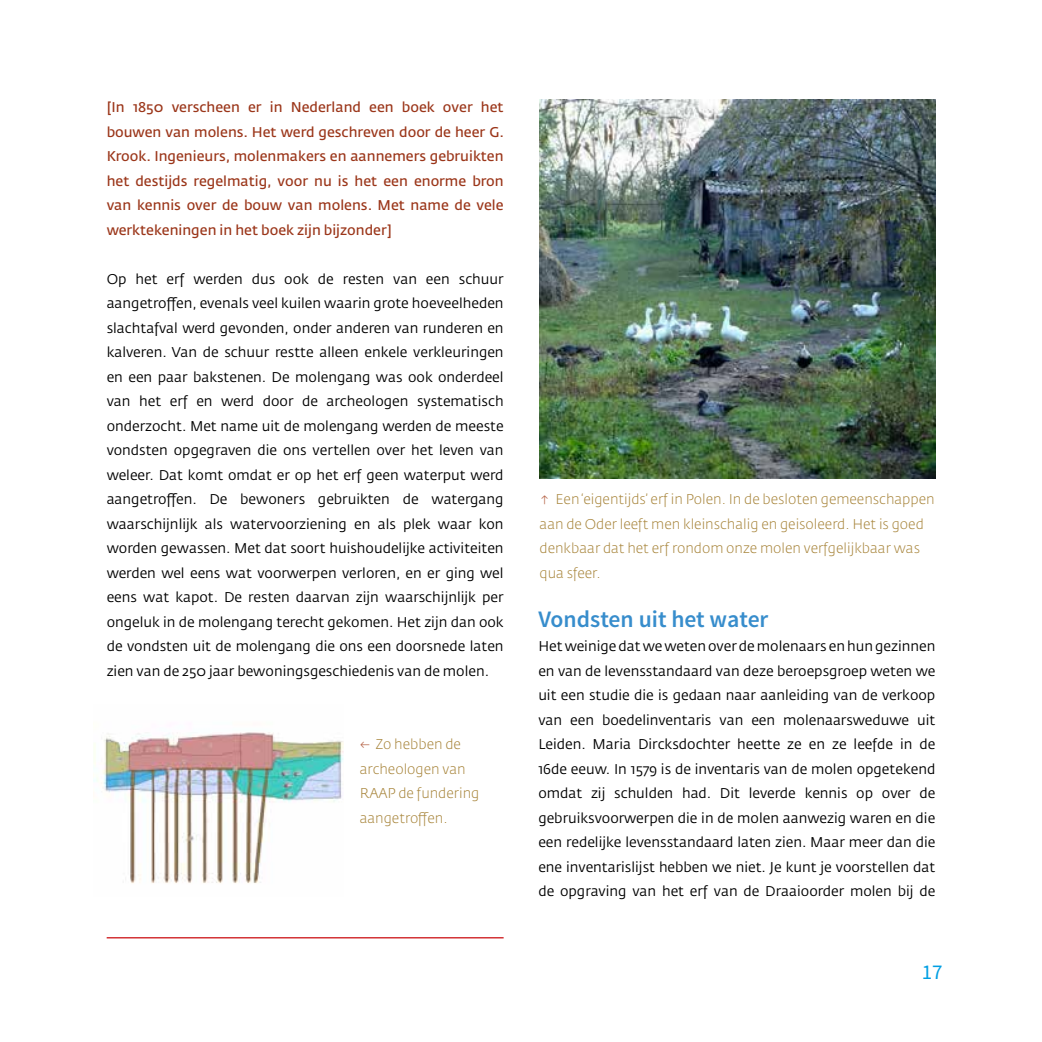
<style>
.page{position:relative;width:1042px;height:1042px;background:#fff}
.page>*{position:absolute;margin:0;border:0;box-sizing:border-box;transform-origin:0 0}
.t1{font:600 23.62px "Source Sans Pro";color:#378dcc}
.t2{font:21px "Source Sans Pro";color:#009fe3}
.t3{font:14px/24.5px "Fedra Sans Std";color:#000;text-align:justify}
.t4{font:600 14px/24.5px "Fedra Sans Std";color:#9b361a;text-align:justify}
.t5{font:300 14px/24.5px "Fedra Sans Std";color:#a7843a}
.s1{color:#b66447}
</style>
<div class="page">
<hr style="left:107px;top:937px;width:397px;height:1px;background:#cd171a">
<img style="left:93px;top:732px;width:250px;height:152px">
<img style="left:539px;top:99px;width:396px;height:379px">
<p class="t4" style="left:107px;top:95px;width:399px">[In 1850 verscheen er in Nederland een boek over het bouwen van molens. Het werd geschreven door de heer G.<br>Krook. Ingenieurs, molenmakers en aannemers gebruikten het destijds regelmatig, voor nu is het een enorme bron van kennis over de bouw van molens. Met name de vele werktekeningen in het boek zijn bijzonder]</p>
<p class="t3" style="left:107px;top:267px;width:398px">Op het erf werden dus ook de resten van een schuur aangetrofen, evenals veel kuilen waarin grote hoeveelheden slachtafval werd gevonden, onder anderen van runderen en kalveren. Van de schuur restte alleen enkele verkleuringen en een paar bakstenen. De molengang was ook onderdeel van het erf en werd door de archeologen systematisch onderzocht. Met name uit de molengang werden de meeste vondsten opgegraven die ons vertellen over het leven van weleer. Dat komt omdat er op het erf geen waterput werd aangetrofen. De bewoners gebruikten de watergang waarschijnlijk als watervoorziening en als plek waar kon worden gewassen. Met dat soort huishoudelijke activiteiten werden wel eens wat voorwerpen verloren, en er ging wel eens wat kapot. De resten daarvan zijn waarschijnlijk per ongeluk in de molengang terecht gekomen. Het zijn dan ook de vondsten uit de molengang die ons een doorsnede laten zien van de 250 jaar bewoningsgeschiedenis van de molen.</p>
<p class="t5" style="left:360px;top:732px;width:121px"><span class="s1">←</span> Zo hebben de archeologen van<br>RAAP de fundering aangetrofen.</p>
<p class="t5" style="left:539px;top:487px;width:396px"><span class="s1">↑</span> Een ‘eigentijds’ erf in Polen. In de besloten gemeenschappen aan de Oder leeft men kleinschalig en geisoleerd. Het is goed denkbaar dat het erf rondom onze molen verfgelijkbaar was qua sfeer.</p>
<h3 class="t1" style="left:538px;top:604px;width:232px">Vondsten uit het water</h3>
<p class="t3" style="left:538px;top:634px;width:398px">Het weinige dat we weten over de molenaars en hun gezinnen en van de levensstandaard van deze beroepsgroep weten we uit een studie die is gedaan naar aanleiding van de verkoop van een boedelinventaris van een molenaarsweduwe uit Leiden. Maria Dircksdochter heette ze en ze leefde in de 16de eeuw. In 1579 is de inventaris van de molen opgetekend omdat zij schulden had. Dit leverde kennis op over de gebruiksvoorwerpen die in de molen aanwezig waren en die een redelijke levensstandaard laten zien. Maar meer dan die ene inventarislijst hebben we niet. Je kunt je voorstellen dat de opgraving van het erf van de Draaioorder molen bij de</p>
<h2 class="t2" style="left:922px;top:958px;width:22px">17</h2>
</div>
